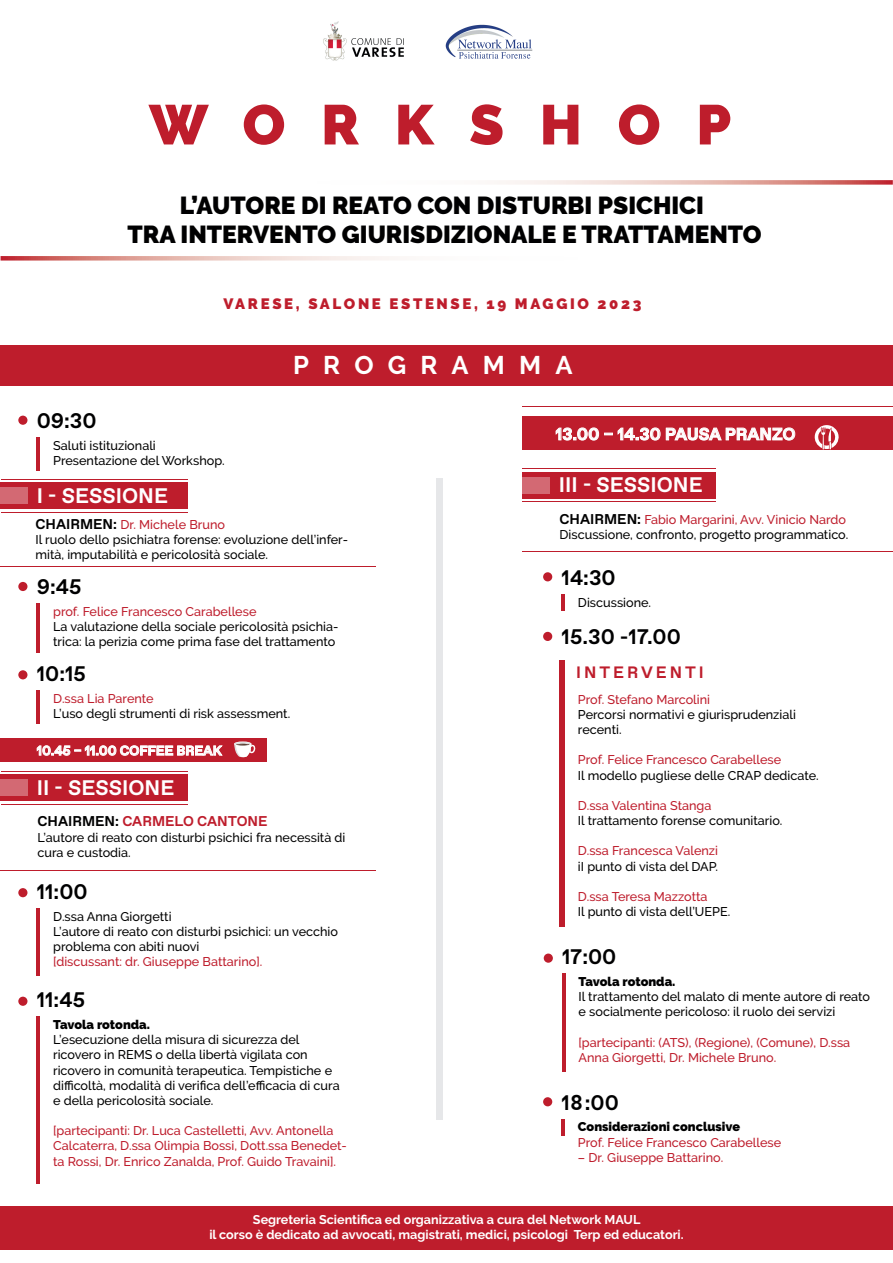
<style>
.page{position:relative;width:893px;height:1263px;background:#fff}
.page>*{position:absolute;margin:0;border:0;box-sizing:border-box;transform-origin:0 0}
.t1{font:900 55.95px "Raleway";letter-spacing:.64em;color:#be1d2c}
.t2{font:700 25.5px "Raleway";letter-spacing:.56em;color:#fff}
.t3{font:900 24.6px/29.4px "Raleway";color:#000001;text-align:center}
.t4{font:700 21px "Favorit Std";color:#000001}
.t5{font:700 21px "Favorit Std";color:#fff}
.t6{font:700 16.95px "Favorit Std";color:#fff}
.t7{font:700 16.5px "Favorit Std";letter-spacing:.18em;color:#be1d2c}
.t8{font:900 15px "Raleway";letter-spacing:.175em;color:#be1d2c}
.t9{font:700 14.1px "Favorit Std";color:#be1d2c}
.t10{font:700 13.35px "Favorit Std";color:#fff}
.t11{font:500 12.6px/15.1px "Raleway";color:#000001}
.t12{font:500 12.6px/15.1px "Raleway";color:#be1d2c}
.t13{font:700 12.6px/15.1px "Raleway";color:#fff;text-align:center}
.t14{font:900 12.6px "Raleway";color:#000001}
.s1{font-family:"Favorit Std";font-weight:700;font-size:14.1px}
.s2{color:#be1d2c}
.s3{color:#000001}
</style>
<div class="page">
<div style="left:0;top:345px;width:893px;height:41px;background:#be1d2c"></div>
<div style="left:0;top:1206px;width:893px;height:43px;background:#be1d2c"></div>
<div style="left:436px;top:479px;width:6px;height:641px;background:#e6e7e9"></div>
<div style="left:0;top:738px;width:266px;height:24px;background:#be1d2c"></div>
<svg style="left:1px;top:256px;width:394px;height:5px;background:#e7b8b3"></svg>
<svg style="left:499px;top:180px;width:394px;height:5px;background:#e7b8b3"></svg>
<hr style="left:37px;top:438px;width:3px;height:33px;background:#be1d2c">
<hr style="left:1px;top:512px;width:187px;height:1px;background:#be1d2c">
<hr style="left:37px;top:603px;width:3px;height:49px;background:#be1d2c">
<hr style="left:37px;top:690px;width:3px;height:34px;background:#be1d2c">
<div style="left:0;top:482px;width:188px;height:27px;background:#be1d2c"></div>
<div style="left:0;top:488px;width:27px;height:16px;background:#d36973"></div>
<hr style="left:1px;top:804px;width:187px;height:1px;background:#be1d2c">
<hr style="left:1px;top:771px;width:187px;height:1px;background:#be1d2c">
<hr style="left:1px;top:479px;width:187px;height:1px;background:#be1d2c">
<hr style="left:1px;top:566px;width:375px;height:1px;background:#be1d2c">
<hr style="left:1px;top:870px;width:375px;height:1px;background:#be1d2c">
<hr style="left:522px;top:551px;width:371px;height:1px;background:#be1d2c">
<hr style="left:522px;top:406px;width:371px;height:1px;background:#be1d2c">
<div style="left:0;top:774px;width:188px;height:27px;background:#be1d2c"></div>
<svg style="left:37px;top:745px;width:185px;height:10px"></svg>
<img style="left:445px;top:24px;width:88px;height:35px">
<img style="left:458px;top:39px;width:74px;height:9px">
<img style="left:323px;top:21px;width:81px;height:40px">
<div style="left:18px;top:416px;width:9px;height:9px;background:#be1d2c;border-radius:50%"></div>
<hr style="left:562px;top:594px;width:3px;height:17px;background:#be1d2c">
<div style="left:543px;top:572px;width:9px;height:9px;background:#be1d2c;border-radius:50%"></div>
<hr style="left:562px;top:1119px;width:3px;height:17px;background:#be1d2c">
<div style="left:543px;top:1097px;width:9px;height:9px;background:#be1d2c;border-radius:50%"></div>
<div style="left:559px;top:660px;width:6px;height:266px;background:#be1d2c"></div>
<div style="left:543px;top:632px;width:9px;height:9px;background:#be1d2c;border-radius:50%"></div>
<div style="left:18px;top:582px;width:9px;height:9px;background:#be1d2c;border-radius:50%"></div>
<div style="left:18px;top:670px;width:9px;height:9px;background:#be1d2c;border-radius:50%"></div>
<hr style="left:37px;top:908px;width:3px;height:68px;background:#be1d2c">
<div style="left:18px;top:888px;width:9px;height:9px;background:#be1d2c;border-radius:50%"></div>
<hr style="left:37px;top:1017px;width:3px;height:167px;background:#be1d2c">
<div style="left:18px;top:997px;width:9px;height:9px;background:#be1d2c;border-radius:50%"></div>
<hr style="left:562px;top:974px;width:3px;height:98px;background:#be1d2c">
<div style="left:544px;top:953px;width:9px;height:10px;background:#be1d2c;border-radius:50%"></div>
<svg style="left:234px;top:741px;width:17px;height:5px"></svg>
<hr style="left:235px;top:742px;width:16px;height:3px;background:#dedfdf;border-radius:50%">
<svg style="left:234px;top:744px;width:22px;height:13px"></svg>
<div style="left:523px;top:416px;width:370px;height:34px;background:#be1d2c"></div>
<svg style="left:556px;top:428px;width:104px;height:12px"></svg>
<svg style="left:666px;top:428px;width:129px;height:12px"></svg>
<svg style="left:814px;top:425px;width:25px;height:25px"></svg>
<div style="left:0;top:780px;width:27px;height:16px;background:#d36973"></div>
<hr style="left:522px;top:501px;width:194px;height:1px;background:#be1d2c">
<hr style="left:522px;top:468px;width:194px;height:1px;background:#be1d2c">
<div style="left:522px;top:472px;width:194px;height:26px;background:#be1d2c"></div>
<div style="left:522px;top:477px;width:28px;height:16px;background:#d36973"></div>
<h1 class="t1" style="left:149px;top:92px;width:584px">WORKSHOP</h1>
<h3 class="t3" style="left:127px;top:191px;width:636px">L’AUTORE DI REATO CON DISTURBI PSICHICI<br>TRA INTERVENTO GIURISDIZIONALE E TRATTAMENTO</h3>
<p class="t8" style="left:223px;top:295px;width:419px">VARESE, SALONE ESTENSE, 19 MAGGIO 2023</p>
<h3 class="t4" style="left:37px;top:407px;width:61px">09:30</h3>
<p class="t11" style="left:53px;top:438px;width:173px">Saluti istituzionali<br>Presentazione del Workshop.</p>
<h3 class="t5" style="left:37px;top:481px;width:133px">I - SESSIONE</h3>
<h2 class="t2" style="left:293px;top:350px;width:281px">PROGRAMMA</h2>
<h3 class="t6" style="left:556px;top:423px;width:241px">13.00 – 14.30 PAUSA PRANZO</h3>
<h3 class="t5" style="left:559px;top:470px;width:145px">III - SESSIONE</h3>
<p class="t11" style="left:35px;top:517px;width:314px"><span class="s1">CHAIRMEN:</span> <span class="s2">Dr. Michele Bruno<br></span>Il ruolo dello psichiatra forense: evoluzione dell’infer&shy;mità, imputabilità e pericolosità sociale.</p>
<h3 class="t4" style="left:37px;top:572px;width:46px">9:45</h3>
<p class="t12" style="left:53px;top:603px;width:205px">prof. Felice Francesco Carabellese</p>
<p class="t11" style="left:53px;top:619px;width:287px">La valutazione della sociale pericolosità psichia&shy;trica: la perizia come prima fase del trattamento</p>
<h3 class="t4" style="left:37px;top:659px;width:51px">10:15</h3>
<p class="t12" style="left:53px;top:691px;width:102px">D.ssa Lia Parente</p>
<p class="t11" style="left:53px;top:706px;width:239px">L’uso degli strumenti di risk assessment.</p>
<p class="t10" style="left:37px;top:742px;width:187px">10.45 – 11.00 COFFEE BREAK</p>
<h3 class="t5" style="left:37px;top:773px;width:139px">II - SESSIONE</h3>
<p class="t9" style="left:37px;top:812px;width:232px"><span class="s3">CHAIRMEN:</span> CARMELO CANTONE</p>
<p class="t11" style="left:37px;top:829px;width:309px">L’autore di reato con disturbi psichici fra necessità di cura e custodia.</p>
<h3 class="t4" style="left:37px;top:877px;width:52px">11:00</h3>
<p class="t11" style="left:53px;top:908px;width:286px">D.ssa Anna Giorgetti<br>L’autore di reato con disturbi psichici: un vecchio problema con abiti nuovi</p>
<p class="t12" style="left:53px;top:954px;width:211px">[discussant: dr. Giuseppe Battarino].</p>
<h3 class="t4" style="left:37px;top:986px;width:50px">11:45</h3>
<p class="t14" style="left:53px;top:1017px;width:98px">Tavola rotonda.</p>
<p class="t11" style="left:53px;top:1032px;width:288px">L’esecuzione della misura di sicurezza del ricovero in REMS o della libertà vigilata con ricovero in comunità terapeutica. Tempistiche e difficoltà, modalità di verifica dell’efficacia di cura e della pericolosità sociale.</p>
<p class="t12" style="left:53px;top:1123px;width:295px">[partecipanti: Dr. Luca Castelletti, Avv. Antonella<br>Calcaterra, D.ssa Olimpia Bossi, Dott.ssa Benedet&shy;ta Rossi, Dr. Enrico Zanalda, Prof. Guido Travaini].</p>
<p class="t11" style="left:560px;top:512px;width:290px"><span class="s1">CHAIRMEN:</span> <span class="s2">Fabio Margarini, Avv. Vinicio Nardo<br></span>Discussione, confronto, progetto programmatico.</p>
<h3 class="t4" style="left:562px;top:563px;width:56px">14:30</h3>
<p class="t11" style="left:578px;top:594px;width:75px">Discussione.</p>
<h3 class="t4" style="left:562px;top:623px;width:121px">15.30 -17.00</h3>
<h3 class="t7" style="left:576px;top:661px;width:129px">INTERVENTI</h3>
<p class="t12" style="left:578px;top:692px;width:134px">Prof. Stefano Marcolini</p>
<p class="t11" style="left:578px;top:707px;width:219px">Percorsi normativi e giurisprudenziali recenti.</p>
<p class="t12" style="left:578px;top:752px;width:205px">Prof. Felice Francesco Carabellese</p>
<p class="t11" style="left:578px;top:767px;width:242px">Il modello pugliese delle CRAP dedicate.</p>
<p class="t12" style="left:578px;top:798px;width:135px">D.ssa Valentina Stanga</p>
<p class="t11" style="left:578px;top:813px;width:206px">Il trattamento forense comunitario.</p>
<p class="t12" style="left:578px;top:843px;width:142px">D.ssa Francesca Valenzi</p>
<p class="t11" style="left:578px;top:858px;width:142px">iI punto di vista del DAP.</p>
<p class="t12" style="left:578px;top:889px;width:131px">D.ssa Teresa Mazzotta</p>
<p class="t11" style="left:578px;top:904px;width:154px">Il punto di vista dell’UEPE.</p>
<h3 class="t4" style="left:562px;top:943px;width:56px">17:00</h3>
<p class="t14" style="left:579px;top:974px;width:98px">Tavola rotonda.</p>
<p class="t11" style="left:579px;top:989px;width:293px">Il trattamento del malato di mente autore di reato e socialmente pericoloso: il ruolo dei servizi</p>
<p class="t12" style="left:579px;top:1035px;width:273px">[partecipanti: (ATS), (Regione), (Comune), D.ssa<br>Anna Giorgetti, Dr. Michele Bruno.</p>
<h3 class="t4" style="left:583px;top:1116px;width:14px;rotate:-180deg">8</h3>
<h3 class="t4" style="left:562px;top:1088px;width:59px">1 :00</h3>
<p class="t14" style="left:578px;top:1120px;width:164px">Considerazioni conclusive</p>
<p class="t12" style="left:578px;top:1134px;width:205px">Prof. Felice Francesco Carabellese</p>
<p class="t12" style="left:578px;top:1150px;width:147px">– Dr. Giuseppe Battarino.</p>
<p class="t13" style="left:209px;top:1212px;width:476px">Segreteria Scientifica ed organizzativa a cura del Network MAUL<br>il corso è dedicato ad avvocati, magistrati, medici, psicologi Terp ed educatori.</p>
</div>
